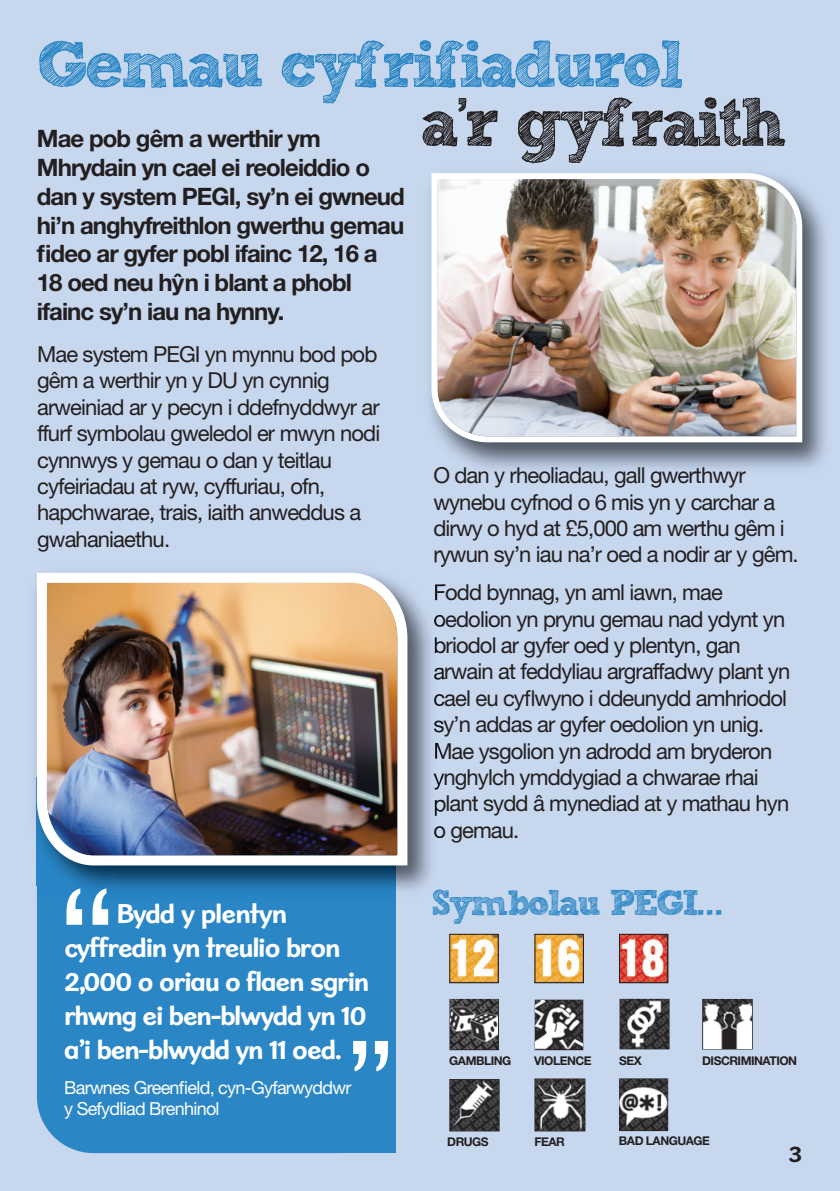
<style>
.page{position:relative;width:840px;height:1191px;background:#fff}
.page>*{position:absolute;margin:0;border:0;box-sizing:border-box;transform-origin:0 0}
.t1{font:144px "Lucida Grande";color:#fff}
.t2{font:120.2px "Lucida Grande";color:#fff}
.t3{font:68.6px "Sketch Rockwell";letter-spacing:-.06em;color:#231f20}
.t4{font:66px "Sketch Rockwell";letter-spacing:-.06em;color:#2a86c5}
.t5{font:35.6px "Sketch Rockwell";letter-spacing:-.06em;color:#2a86c5}
.t6{font:700 28px/34px "Sweater School Rg";letter-spacing:-.05em;color:#fff}
.t7{font:700 24px/28.8px "Helvetica Neue LT Std";letter-spacing:-.04em;color:#231f20}
.t8{font:700 24px "Sweater School Rg";color:#231f20}
.t9{font:22px/26.4px "Helvetica Neue LT Std";letter-spacing:-.04em;color:#231f20}
.t10{font:18px/21.6px "Helvetica Neue LT Std";letter-spacing:-.04em;color:#fff}
.t11{font:700 12px "Helvetica Neue LT Std";letter-spacing:-.04em;color:#231f20}
</style>
<div class="page">
<div style="left:0;top:0;width:839px;height:1191px;background:#c7d7ed"></div>
<div style="left:449px;top:999px;width:49px;height:51px;border:1px solid #231f20"></div>
<img style="left:450px;top:1000px;width:47px;height:49px">
<img style="left:430px;top:163px;width:395px;height:305px">
<img style="left:431px;top:173px;width:370px;height:269px">
<div style="left:37px;top:777px;width:359px;height:376px;background:#2a86c5;border-radius:57px"></div>
<div style="left:305px;top:992px;width:91px;height:161px;background:#2a86c5"></div>
<img style="left:35px;top:591px;width:403px;height:309px">
<svg style="left:432px;top:889px;width:10px;height:11px"></svg>
<img style="left:435px;top:584px;width:7px;height:17px">
<img style="left:434px;top:613px;width:8px;height:15px">
<img style="left:434px;top:637px;width:8px;height:17px">
<img style="left:434px;top:666px;width:8px;height:15px">
<img style="left:434px;top:692px;width:8px;height:16px">
<img style="left:434px;top:718px;width:8px;height:16px">
<img style="left:435px;top:743px;width:7px;height:17px">
<img style="left:433px;top:771px;width:9px;height:18px">
<img style="left:434px;top:798px;width:8px;height:18px">
<svg style="left:434px;top:826px;width:8px;height:13px"></svg>
<img style="left:37px;top:865px;width:359px;height:35px">
<img style="left:37px;top:865px;width:80px;height:20px">
<img style="left:37px;top:573px;width:370px;height:292px">
<div style="left:534px;top:999px;width:49px;height:51px;border:1px solid #231f20"></div>
<img style="left:535px;top:1000px;width:47px;height:49px">
<div style="left:701px;top:999px;width:51px;height:50px;border:1px solid #231f20"></div>
<img style="left:702px;top:1000px;width:49px;height:48px">
<div style="left:619px;top:998px;width:50px;height:51px;border:1px solid #231f20"></div>
<img style="left:620px;top:999px;width:48px;height:49px">
<div style="left:618px;top:1078px;width:49px;height:53px;border:1px solid #231f20"></div>
<img style="left:619px;top:1079px;width:47px;height:51px">
<div style="left:534px;top:1078px;width:51px;height:53px;border:1px solid #231f20"></div>
<img style="left:535px;top:1079px;width:49px;height:51px">
<div style="left:449px;top:1079px;width:50px;height:52px;border:1px solid #231f20"></div>
<img style="left:450px;top:1080px;width:48px;height:50px">
<img style="left:451px;top:935px;width:45px;height:46px">
<div style="left:449px;top:933px;width:49px;height:50px;border:1px solid #231f20"></div>
<img style="left:536px;top:935px;width:45px;height:46px">
<div style="left:534px;top:933px;width:49px;height:50px;border:1px solid #231f20"></div>
<img style="left:620px;top:935px;width:46px;height:46px">
<div style="left:618px;top:933px;width:50px;height:50px;border:1px solid #231f20"></div>
<h3 class="t4" style="left:37px;top:37px;width:648px">Gemau cyfrifiadurol</h3>
<h3 class="t3" style="left:420px;top:94px;width:368px">a’r gyfraith</h3>
<p class="t7" style="left:37px;top:126px;width:285px">Mae pob gêm a werthir ym</p>
<p class="t7" style="left:37px;top:155px;width:369px">Mhrydain yn cael ei reoleiddio o dan y system PEGI, sy’n ei gwneud hi’n anghyfreithlon gwerthu gemau fideo ar gyfer pobl ifainc 12, 16 a<br>18 oed neu hyˆ n i blant a phobl ifainc sy’n iau na hynny.</p>
<p class="t9" style="left:37px;top:343px;width:344px">Mae system PEGI yn mynnu bod pob gêm a werthir yn y DU yn cynnig arweiniad ar y pecyn i ddefnyddwyr ar ffurf symbolau gweledol er mwyn nodi cynnwys y gemau o dan y teitlau cyfeiriadau at ryw, cyffuriau, ofn, hapchwarae, trais, iaith anweddus a gwahaniaethu.</p>
<h1 class="t1" style="left:59px;top:860px;width:59px">“</h1>
<p class="t6" style="left:64px;top:899px;width:306px;text-indent:53px">Bydd y plentyn cyffredin yn treulio bron<br>2,000 o oriau o flaen sgrin rhwng ei ben-blwydd yn 10 a’i ben-blwydd yn 11 oed.</p>
<p class="t10" style="left:64px;top:1078px;width:288px">Barwnes Greenfield, cyn-Gyfarwyddwr y Sefydliad Brenhinol</p>
<h2 class="t2" style="left:346px;top:1017px;width:49px">”</h2>
<p class="t9" style="left:433px;top:464px;width:366px">O dan y rheoliadau, gall gwerthwyr wynebu cyfnod o 6 mis yn y carchar a dirwy o hyd at £5,000 am werthu gêm i rywun sy’n iau na’r oed a nodir ar y gêm.</p>
<p class="t9" style="left:433px;top:581px;width:358px">Fodd bynnag, yn aml iawn, mae oedolion yn prynu gemau nad ydynt yn briodol ar gyfer oed y plentyn, gan arwain at feddyliau argraffadwy plant yn cael eu cyflwyno i ddeunydd amhriodol sy’n addas ar gyfer oedolion yn unig.<br>Mae ysgolion yn adrodd am bryderon ynghylch ymddygiad a chwarae rhai plant sydd â mynediad at y mathau hyn o gemau.</p>
<h3 class="t5" style="left:431px;top:888px;width:292px">Symbolau PEGI...</h3>
<p class="t11" style="left:449px;top:1056px;width:63px">GAMBLING</p>
<p class="t11" style="left:534px;top:1056px;width:59px">VIOLENCE</p>
<p class="t11" style="left:618px;top:1056px;width:24px">SEX</p>
<p class="t11" style="left:701px;top:1056px;width:96px">DISCRIMINATION</p>
<p class="t11" style="left:447px;top:1137px;width:43px">DRUGS</p>
<p class="t11" style="left:534px;top:1137px;width:32px">FEAR</p>
<p class="t11" style="left:618px;top:1136px;width:92px">BAD LANGUAGE</p>
<p class="t8" style="left:787px;top:1146px;width:16px">3</p>
</div>
